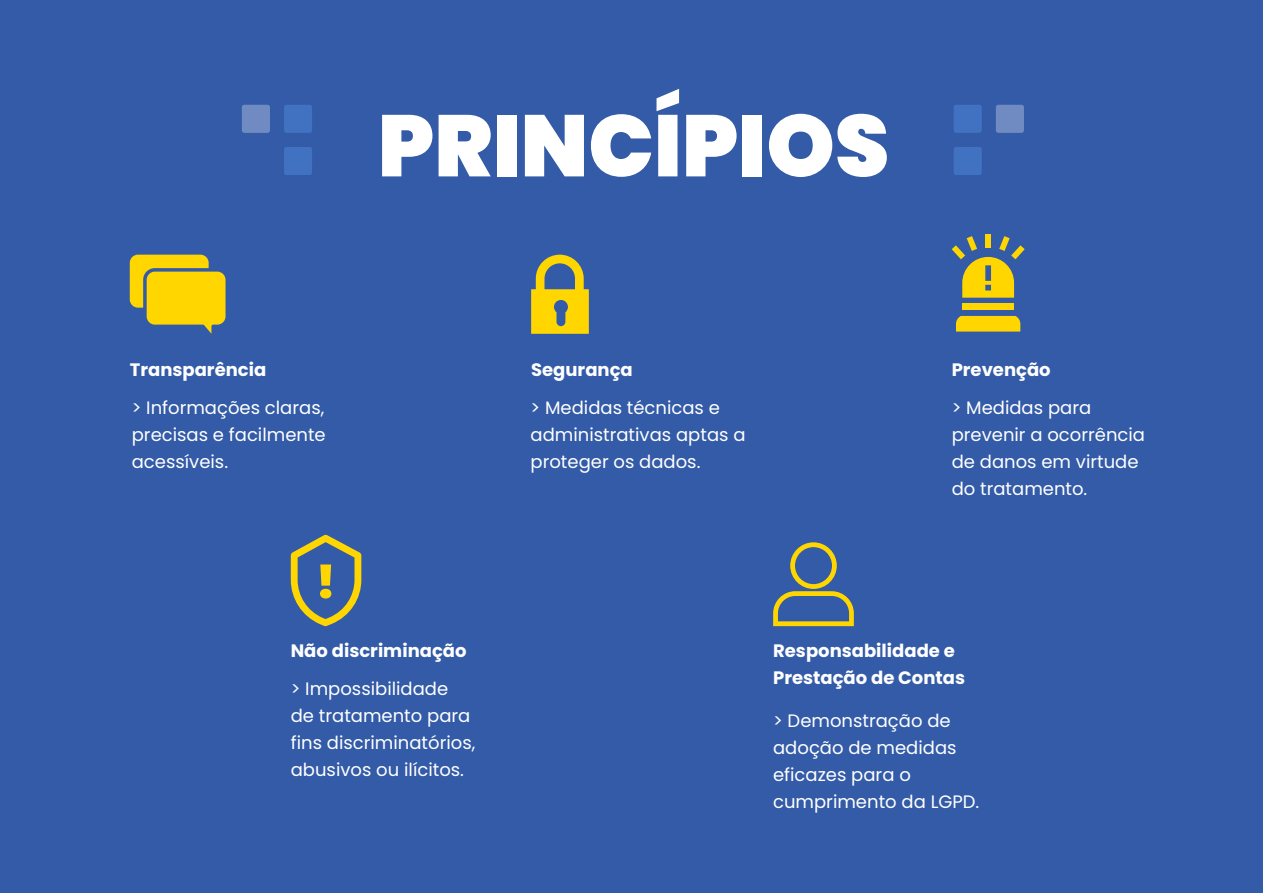
<style>
.page{position:relative;width:1263px;height:893px;background:#335ba7}
.page>*{position:absolute;margin:0;border:0;box-sizing:border-box;transform-origin:0 0}
.t1{font:900 87px "Poppins";color:#fff}
.t2{font:18px/27px "Poppins";color:#fff}
.t3{font:700 18px/27px "Poppins";color:#fff}
</style>
<div class="page">
<div style="left:242px;top:105px;width:28px;height:28px;background:#6f8bc1;border-radius:2px"></div>
<div style="left:284px;top:105px;width:28px;height:28px;background:#4072c1;border-radius:2px"></div>
<div style="left:284px;top:147px;width:28px;height:28px;background:#4072c1;border-radius:2px"></div>
<div style="left:996px;top:105px;width:28px;height:28px;background:#6f8bc1;border-radius:2px"></div>
<div style="left:954px;top:105px;width:28px;height:28px;background:#4072c1;border-radius:2px"></div>
<div style="left:954px;top:147px;width:28px;height:28px;background:#4072c1;border-radius:2px"></div>
<svg style="left:130px;top:255px;width:95px;height:79px"></svg>
<svg style="left:531px;top:255px;width:58px;height:79px"></svg>
<div style="left:985px;top:234px;width:6px;height:14px;background:#ffd600"></div>
<div style="left:962px;top:303px;width:52px;height:7px;background:#ffd600"></div>
<svg style="left:956px;top:316px;width:64px;height:16px"></svg>
<svg style="left:952px;top:236px;width:73px;height:62px"></svg>
<svg style="left:291px;top:535px;width:70px;height:91px"></svg>
<svg style="left:773px;top:542px;width:81px;height:84px"></svg>
<h1 class="t1" style="left:378px;top:95px;width:513px">PRINCÍPIOS</h1>
<p class="t3" style="left:130px;top:356px;width:138px">Transparência</p>
<p class="t3" style="left:531px;top:356px;width:103px">Segurança</p>
<p class="t3" style="left:952px;top:356px;width:101px">Prevenção</p>
<p class="t2" style="left:132px;top:395px;width:195px;text-align:justify">&gt; Informações claras, precisas e facilmente acessíveis.</p>
<p class="t2" style="left:530px;top:395px;width:216px">&gt; Medidas técnicas e administrativas aptas a proteger os dados.</p>
<p class="t2" style="left:952px;top:395px;width:195px">&gt; Medidas para prevenir a ocorrência de danos em virtude do tratamento.</p>
<p class="t3" style="left:291px;top:637px;width:177px">Não discriminação</p>
<p class="t3" style="left:773px;top:637px;width:194px">Responsabilidade e<br>Prestação de Contas</p>
<p class="t2" style="left:291px;top:676px;width:186px">&gt; Impossibilidade de tratamento para fins discriminatórios, abusivos ou ilícitos.</p>
<p class="t2" style="left:773px;top:707px;width:208px">&gt; Demonstração de adoção de medidas eficazes para o cumprimento da LGPD.</p>
</div>
